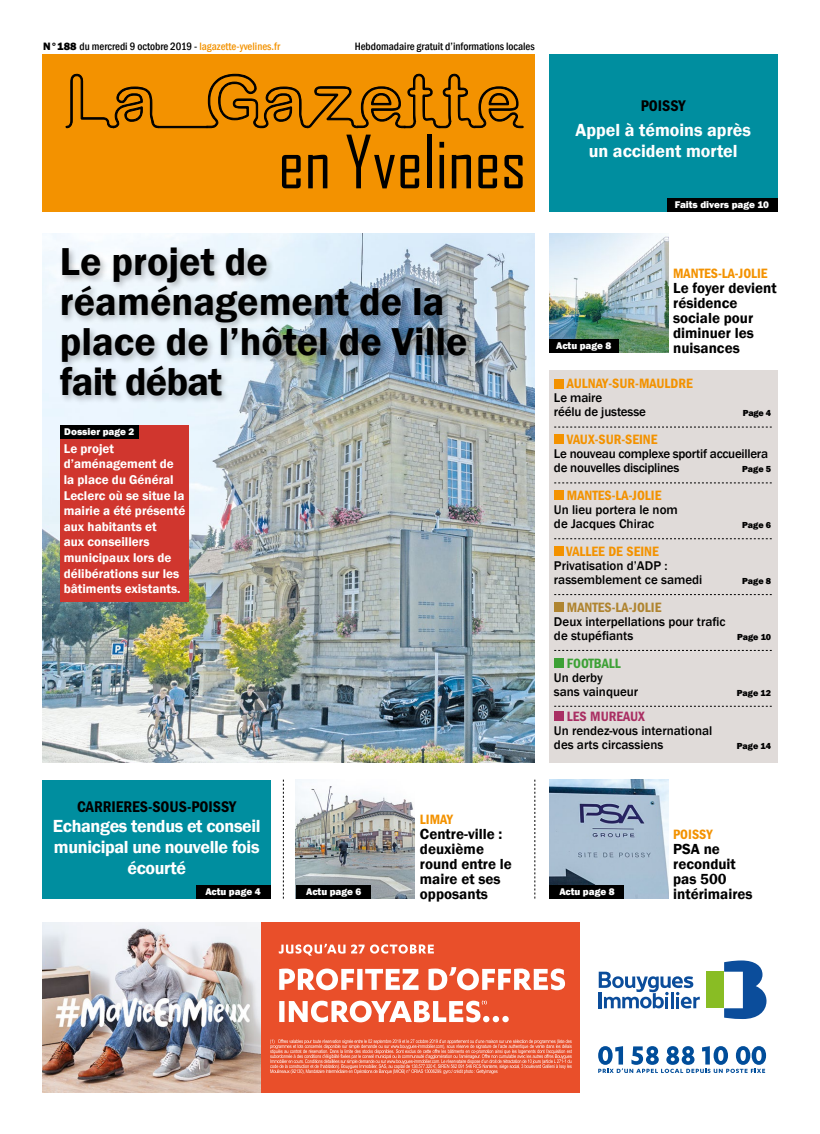
<style>
.page{position:relative;width:820px;height:1134px;background:#fff}
.page>*{position:absolute;margin:0;border:0;box-sizing:border-box;transform-origin:0 0}
.t1{font:70.3px "Agency FB";color:#000}
.t2{font:58.8px "iarnold";color:#000}
.t3{font:600 40px/40px "Franklin Gothic";color:#000}
.t4{font:600 18px/21px "Franklin Gothic";letter-spacing:-.02em;color:#fff;text-align:center}
.t5{font:600 18px/21px "Franklin Gothic";color:#fff;text-align:center}
.t6{font:16px "ITC Franklin Gothic Std Dm Cd";color:#000}
.t7{font:600 15px/15px "Franklin Gothic";color:#000}
.t8{font:14px "ITC Franklin Gothic Std Dm Cd";color:#f39200}
.t9{font:14px "ITC Franklin Gothic Std Dm Cd";color:#af8430}
.t10{font:14px "ITC Franklin Gothic Std Dm Cd";color:#a92f63}
.t11{font:14px "ITC Franklin Gothic Std Dm Cd";color:#3da136}
.t12{font:500 13px/14px "Franklin Gothic";color:#000}
.t13{font:600 13px/15.6px "Franklin Gothic";color:#fff}
.t14{font:500 13px/14px "Franklin Gothic";letter-spacing:-.02em;color:#000}
.t15{font:500 condensed 11px "Franklin Gothic";color:#000}
.t16{font:800 10px "Franklin Gothic";color:#fff}
.t17{font:800 9px "Franklin Gothic";color:#000}
.s1{font-weight:800;font-stretch:normal}
.s2{color:#f39200}
</style>
<div class="page">
<div style="left:549px;top:370px;width:228px;height:393px;background:#e0dbd9"></div>
<div style="left:43px;top:780px;width:228px;height:118px;background:#008e9f"></div>
<svg style="left:283px;top:780px;width:1px;height:118px"></svg>
<svg style="left:534px;top:780px;width:1px;height:118px"></svg>
<div style="left:549px;top:55px;width:228px;height:157px;background:#008e9f"></div>
<div style="left:666px;top:198px;width:111px;height:14px;background:#000"></div>
<div style="left:43px;top:55px;width:491px;height:157px;background:#f39200"></div>
<svg style="left:65px;top:73px;width:459px;height:56px"></svg>
<img style="left:43px;top:922px;width:218px;height:170px">
<div style="left:261px;top:922px;width:318px;height:170px;background:#e94f2a"></div>
<svg style="left:279px;top:944px;width:154px;height:12px"></svg>
<svg style="left:279px;top:967px;width:286px;height:23px"></svg>
<svg style="left:270px;top:1039px;width:301px;height:35px"></svg>
<svg style="left:598px;top:972px;width:101px;height:36px"></svg>
<div style="left:706px;top:972px;width:17px;height:36px;background:#89bd24"></div>
<svg style="left:723px;top:960px;width:43px;height:59px"></svg>
<svg style="left:598px;top:1046px;width:167px;height:27px"></svg>
<svg style="left:279px;top:1000px;width:229px;height:22px"></svg>
<div style="left:196px;top:885px;width:75px;height:13px;background:#000"></div>
<img style="left:296px;top:780px;width:119px;height:119px">
<div style="left:296px;top:885px;width:74px;height:14px;background:#000"></div>
<img style="left:549px;top:780px;width:119px;height:119px">
<div style="left:549px;top:885px;width:74px;height:14px;background:#000"></div>
<div style="left:553px;top:379px;width:10px;height:9px;background:#f39200"></div>
<svg style="left:554px;top:427px;width:217px;height:1px"></svg>
<div style="left:553px;top:435px;width:10px;height:9px;background:#f39200"></div>
<svg style="left:554px;top:483px;width:217px;height:1px"></svg>
<div style="left:553px;top:491px;width:10px;height:9px;background:#f39200"></div>
<svg style="left:554px;top:538px;width:217px;height:1px"></svg>
<div style="left:553px;top:546px;width:10px;height:10px;background:#f39200"></div>
<svg style="left:554px;top:594px;width:217px;height:1px"></svg>
<div style="left:553px;top:602px;width:10px;height:10px;background:#af8430"></div>
<svg style="left:554px;top:650px;width:217px;height:1px"></svg>
<div style="left:553px;top:658px;width:10px;height:9px;background:#3da136"></div>
<svg style="left:554px;top:706px;width:217px;height:1px"></svg>
<div style="left:553px;top:711px;width:10px;height:9px;background:#a92f63"></div>
<img style="left:549px;top:233px;width:119px;height:119px">
<div style="left:549px;top:339px;width:69px;height:13px;background:#000"></div>
<img style="left:43px;top:233px;width:491px;height:530px">
<div style="left:60px;top:425px;width:129px;height:176px;background:#d0362e"></div>
<div style="left:60px;top:425px;width:79px;height:13px;background:#000"></div>
<div style="left:57px;top:245px;width:417px;height:160px;background:#000;opacity:.3"></div>
<p class="t15" style="left:43px;top:39px;width:238px"><span class="s1">N°188</span> du mercredi 9 octobre 2019 - <span class="s2">lagazette-yvelines.fr</span></p>
<p class="t15" style="left:354px;top:39px;width:181px">Hebdomadaire gratuit d’informations locales</p>
<h2 class="t2" style="left:66px;top:74px;width:457px">La Gazette</h2>
<h1 class="t1" style="left:278px;top:119px;width:249px">en Yvelines</h1>
<h3 class="t3" style="left:60px;top:242px;width:409px">Le projet de réaménagement de la place de l’hôtel de Ville fait débat</h3>
<p class="t16" style="left:64px;top:425px;width:72px">Dossier page 2</p>
<p class="t13" style="left:64px;top:441px;width:123px">Le projet d’aménagement de la place du Général<br>Leclerc où se situe la mairie a été présenté aux habitants et<br>aux conseillers municipaux lors de délibérations sur les bâtiments existants.</p>
<p class="t6" style="left:640px;top:96px;width:46px">POISSY</p>
<h3 class="t5" style="left:575px;top:120px;width:177px">Appel à témoins après un accident mortel</h3>
<p class="t16" style="left:556px;top:339px;width:57px">Actu page 8</p>
<p class="t16" style="left:674px;top:199px;width:96px">Faits divers page 10</p>
<p class="t8" style="left:672px;top:265px;width:96px">MANTES-LA-JOLIE</p>
<p class="t7" style="left:672px;top:280px;width:105px">Le foyer devient résidence sociale pour diminuer les nuisances</p>
<p class="t8" style="left:566px;top:376px;width:127px">AULNAY-SUR-MAULDRE</p>
<p class="t12" style="left:553px;top:391px;width:93px">Le maire<br>réélu de justesse</p>
<p class="t17" style="left:742px;top:407px;width:30px">Page 4</p>
<p class="t8" style="left:566px;top:431px;width:92px">VAUX-SUR-SEINE</p>
<p class="t14" style="left:553px;top:447px;width:215px">Le nouveau complexe sportif accueillera de nouvelles disciplines</p>
<p class="t17" style="left:742px;top:463px;width:30px">Page 5</p>
<p class="t8" style="left:566px;top:487px;width:96px">MANTES-LA-JOLIE</p>
<p class="t12" style="left:553px;top:503px;width:125px">Un lieu portera le nom de Jacques Chirac</p>
<p class="t8" style="left:566px;top:543px;width:94px">VALLEE DE SEINE</p>
<p class="t12" style="left:553px;top:559px;width:150px">Privatisation d’ADP : rassemblement ce samedi</p>
<p class="t9" style="left:566px;top:599px;width:96px">MANTES-LA-JOLIE</p>
<p class="t12" style="left:553px;top:614px;width:173px">Deux interpellations pour trafic de stupéfiants</p>
<p class="t11" style="left:566px;top:655px;width:55px">FOOTBALL</p>
<p class="t12" style="left:553px;top:670px;width:86px">Un derby<br>sans vainqueur</p>
<p class="t10" style="left:566px;top:708px;width:79px">LES MUREAUX</p>
<p class="t12" style="left:553px;top:723px;width:160px">Un rendez-vous international des arts circassiens</p>
<p class="t17" style="left:742px;top:519px;width:30px">Page 6</p>
<p class="t17" style="left:742px;top:575px;width:30px">Page 8</p>
<p class="t17" style="left:736px;top:631px;width:36px">Page 10</p>
<p class="t17" style="left:736px;top:687px;width:36px">Page 12</p>
<p class="t17" style="left:736px;top:740px;width:36px">Page 14</p>
<p class="t6" style="left:77px;top:797px;width:161px">CARRIERES-SOUS-POISSY</p>
<h3 class="t4" style="left:53px;top:816px;width:209px">Echanges tendus et conseil municipal une nouvelle fois écourté</h3>
<p class="t16" style="left:205px;top:885px;width:57px">Actu page 4</p>
<p class="t8" style="left:420px;top:811px;width:35px">LIMAY</p>
<p class="t7" style="left:420px;top:826px;width:93px">Centre-ville : deuxième round entre le maire et ses</p>
<p class="t16" style="left:306px;top:886px;width:57px">Actu page 6</p>
<p class="t7" style="left:420px;top:886px;width:70px">opposants</p>
<p class="t8" style="left:673px;top:826px;width:41px">POISSY</p>
<p class="t7" style="left:673px;top:841px;width:64px">PSA ne reconduit pas 500</p>
<p class="t16" style="left:559px;top:886px;width:57px">Actu page 8</p>
<p class="t7" style="left:673px;top:886px;width:81px">intérimaires</p>
</div>
